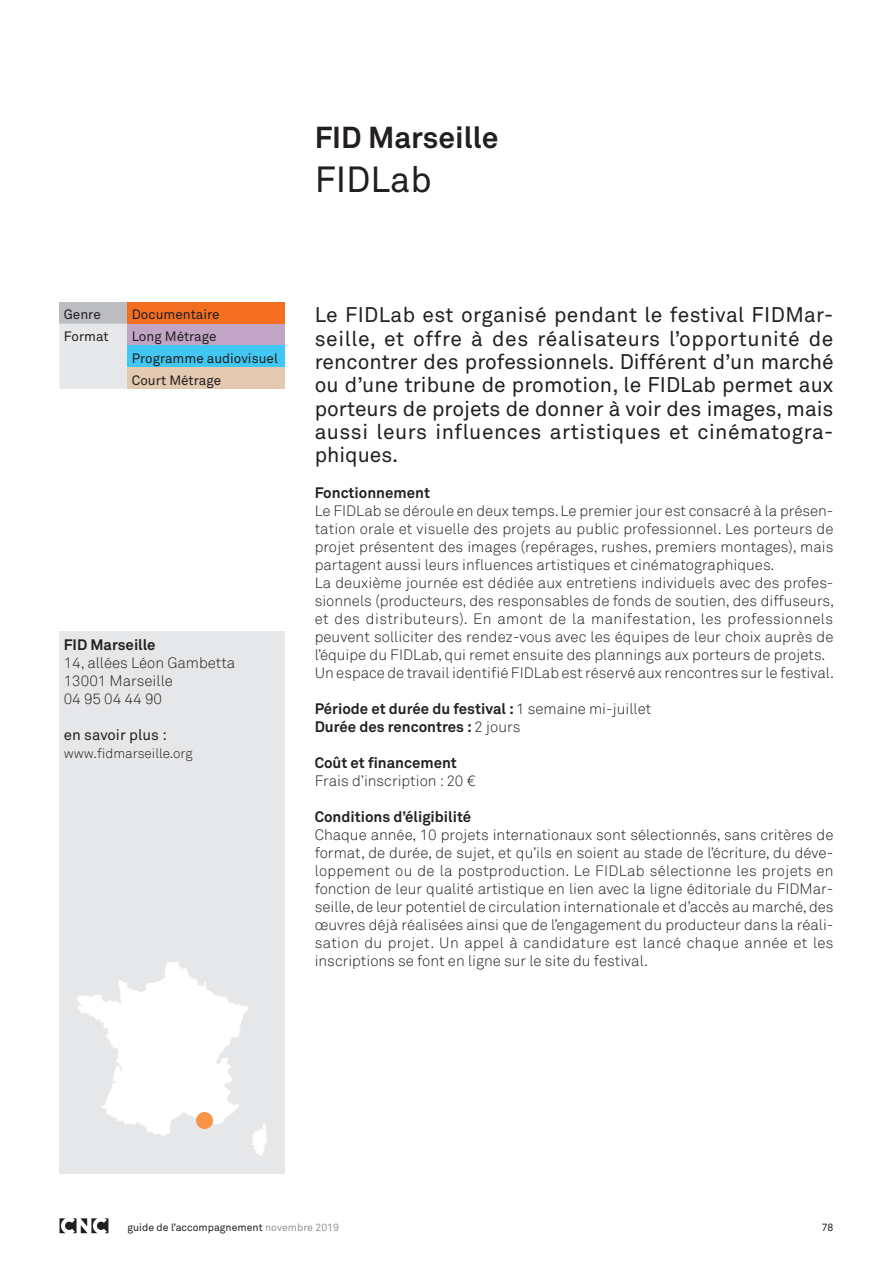
<style>
.page{position:relative;width:893px;height:1263px;background:#fff}
.page>*{position:absolute;margin:0;border:0;box-sizing:border-box;transform-origin:0 0}
.t1{font:36px "Akkurat";color:#231f20}
.t2{font:700 30px "Akkurat";color:#231f20}
.TEXTE{font:21px/23.2px "Akkurat";letter-spacing:.025em;color:#231f20;text-align:justify}
.TEXTE-2{font:300 15px/18px "Akkurat";color:#231f20;text-align:justify}
.TEXTE-3{font:700 15px "Akkurat";color:#231f20}
.t3{font:15px "Akkurat";color:#231f20}
.t4{font:13.5px "Akkurat";color:#231f20}
.t5{font:300 13.5px "Akkurat";color:#231f20}
.t6{font:10.5px "Akkurat";color:#231f20}
.s1{font-weight:300}
.s2{color:#939598}
</style>
<div class="page">
<svg style="left:60px;top:1218px;width:48px;height:15px"></svg>
<div style="left:60px;top:631px;width:225px;height:543px;background:#e6e7e9"></div>
<div style="left:60px;top:302px;width:68px;height:22px;background:#bcbdc0"></div>
<div style="left:128px;top:302px;width:157px;height:22px;background:#f36e21"></div>
<div style="left:60px;top:324px;width:68px;height:65px;background:#e6e7e9"></div>
<div style="left:128px;top:324px;width:157px;height:21px;background:#c0a5c4"></div>
<div style="left:128px;top:345px;width:157px;height:22px;background:#40c7f4"></div>
<div style="left:128px;top:367px;width:157px;height:22px;background:#e3c9af"></div>
<img style="left:77px;top:962px;width:190px;height:194px">
<div style="left:196px;top:1112px;width:17px;height:17px;background:#f79447;border-radius:50%"></div>
<p class="t2" style="left:315px;top:119px;width:185px">FID Marseille</p>
<p class="t1" style="left:315px;top:158px;width:119px">FIDLab</p>
<p class="t4" style="left:64px;top:307px;width:39px">Genre</p>
<p class="t4" style="left:132px;top:307px;width:89px">Documentaire</p>
<p class="t4" style="left:64px;top:328px;width:47px">Format</p>
<p class="t4" style="left:132px;top:328px;width:86px">Long Métrage</p>
<p class="t4" style="left:132px;top:350px;width:148px">Programme audiovisuel</p>
<p class="t4" style="left:132px;top:372px;width:91px">Court Métrage</p>
<p class="TEXTE-3" style="left:64px;top:636px;width:93px">FID Marseille</p>
<p class="TEXTE-2" style="left:64px;top:654px;width:173px">14, allées Léon Gambetta</p>
<p class="TEXTE-2" style="left:64px;top:672px;width:111px">13001 Marseille</p>
<p class="TEXTE-2" style="left:64px;top:690px;width:100px">04 95 04 44 90</p>
<p class="t3" style="left:64px;top:726px;width:105px">en savoir plus :</p>
<p class="t5" style="left:64px;top:746px;width:131px">www.fidmarseille.org</p>
<p class="TEXTE" style="left:315px;top:304px;width:521px">Le FIDLab est organisé pendant le festival FIDMar&shy;seille, et offre à des réalisateurs l’opportunité de rencontrer des professionnels. Différent d’un marché ou d’une tribune de promotion, le FIDLab permet aux porteurs de projets de donner à voir des images, mais aussi leurs influences artistiques et cinématogra&shy;phiques.</p>
<p class="TEXTE-3" style="left:315px;top:483px;width:117px">Fonctionnement</p>
<p class="TEXTE-2" style="left:315px;top:502px;width:520px">Le FIDLab se déroule en deux temps. Le premier jour est consacré à la présen&shy;tation orale et visuelle des projets au public professionnel. Les porteurs de projet présentent des images (repérages, rushes, premiers montages), mais partagent aussi leurs influences artistiques et cinématographiques.</p>
<p class="TEXTE-2" style="left:315px;top:574px;width:521px">La deuxième journée est dédiée aux entretiens individuels avec des profes&shy;sionnels (producteurs, des responsables de fonds de soutien, des diffuseurs, et des distributeurs). En amont de la manifestation, les professionnels peuvent solliciter des rendez-vous avec les équipes de leur choix auprès de l’équipe du FIDLab, qui remet ensuite des plannings aux porteurs de projets.</p>
<p class="TEXTE-2" style="left:315px;top:664px;width:521px">Un espace de travail identifié FIDLab est réservé aux rencontres sur le festival.</p>
<p class="TEXTE-3" style="left:315px;top:699px;width:338px">Période et durée du festival : <span class="s1">1 semaine mi-juillet</span></p>
<p class="TEXTE-3" style="left:315px;top:717px;width:207px">Durée des rencontres : <span class="s1">2 jours</span></p>
<p class="TEXTE-3" style="left:315px;top:753px;width:144px">Coût et financement</p>
<p class="TEXTE-2" style="left:315px;top:772px;width:162px">Frais d’inscription : 20 €</p>
<p class="TEXTE-3" style="left:315px;top:807px;width:158px">Conditions d’éligibilité</p>
<p class="TEXTE-2" style="left:315px;top:826px;width:520px">Chaque année, 10 projets internationaux sont sélectionnés, sans critères de format, de durée, de sujet, et qu’ils en soient au stade de l’écriture, du déve&shy;loppement ou de la postproduction. Le FIDLab sélectionne les projets en fonction de leur qualité artistique en lien avec la ligne éditoriale du FIDMar&shy;seille, de leur potentiel de circulation internationale et d’accès au marché, des œuvres déjà réalisées ainsi que de l’engagement du producteur dans la réali&shy;sation du projet. Un appel à candidature est lancé chaque année et les inscriptions se font en ligne sur le site du festival.</p>
<p class="t6" style="left:128px;top:1221px;width:213px">guide de l’accompagnement <span class="s2">novembre 2019</span></p>
<p class="t6" style="left:822px;top:1221px;width:13px">78</p>
</div>
